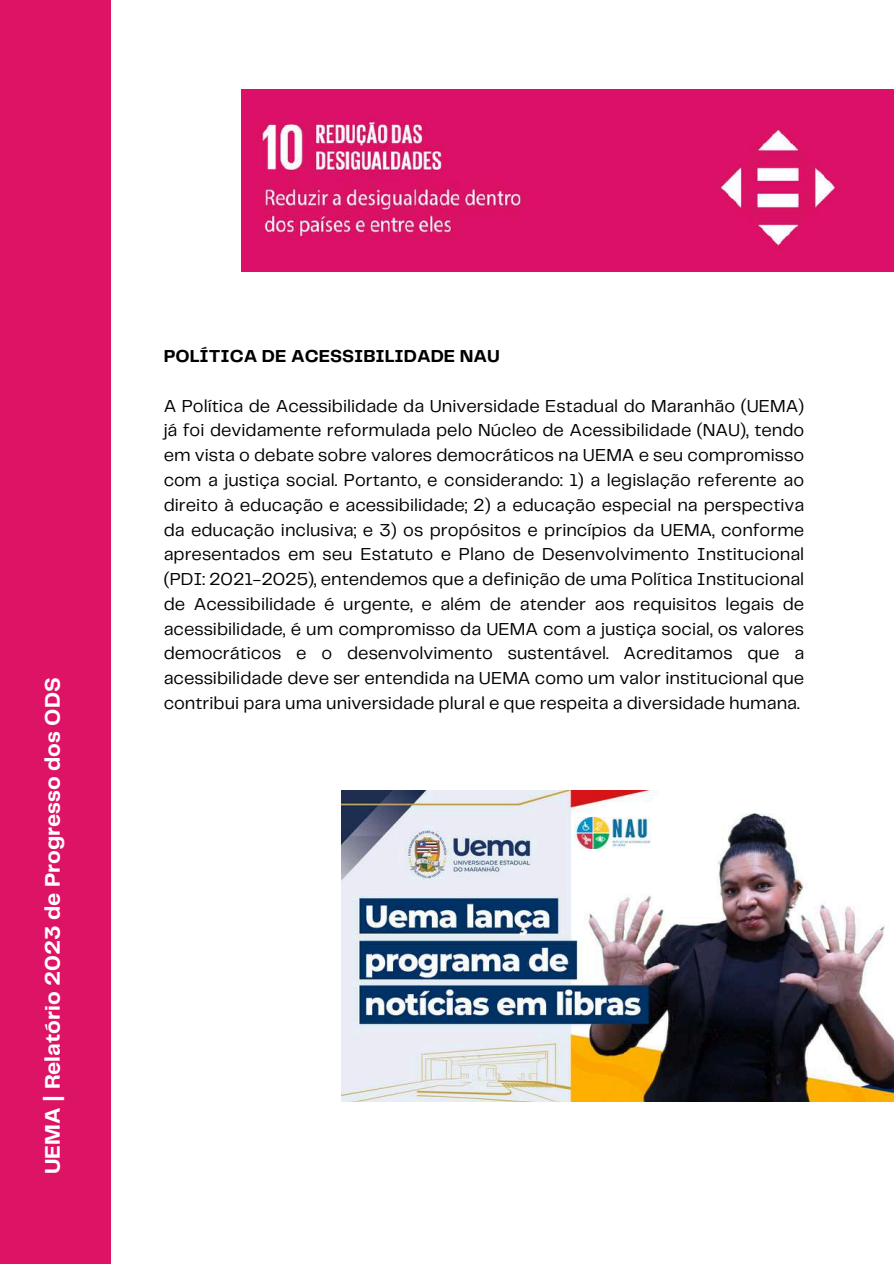
<style>
.page{position:relative;width:894px;height:1264px;background:#fff}
.page>*{position:absolute;margin:0;border:0;box-sizing:border-box;transform-origin:0 0}
.t1{font:700 21.9px "Telegraf";color:#fff}
.t2{font:18px/24.8px "Telegraf";color:#000;text-align:justify}
.t3{font:700 18px "Telegraf";color:#000}
</style>
<div class="page">
<div style="left:0;top:0;width:110px;height:1263px;background:#dd1366"></div>
<img style="left:242px;top:89px;width:651px;height:183px">
<img style="left:341px;top:790px;width:551px;height:311px">
<img style="left:574px;top:817px;width:78px;height:31px">
<p class="t1" style="left:43px;top:1174px;width:498px;rotate:-90deg">UEMA | Relatório 2023 de Progresso dos ODS</p>
<p class="t3" style="left:164px;top:348px;width:337px">POLÍTICA DE ACESSIBILIDADE NAU</p>
<p class="t2" style="left:164px;top:394px;width:642px">A Política de Acessibilidade da Universidade Estadual do Maranhão (UEMA) já foi devidamente reformulada pelo Núcleo de Acessibilidade (NAU), tendo em vista o debate sobre valores democráticos na UEMA e seu compromisso com a justiça social. Portanto, e considerando: 1) a legislação referente ao direito à educação e acessibilidade; 2) a educação especial na perspectiva da educação inclusiva; e 3) os propósitos e princípios da UEMA, conforme apresentados em seu Estatuto e Plano de Desenvolvimento Institucional (PDI: 2021-2025), entendemos que a definição de uma Política Institucional de Acessibilidade é urgente, e além de atender aos requisitos legais de acessibilidade, é um compromisso da UEMA com a justiça social, os valores democráticos e o desenvolvimento sustentável. Acreditamos que a acessibilidade deve ser entendida na UEMA como um valor institucional que contribui para uma universidade plural e que respeita a diversidade humana.</p>
</div>
